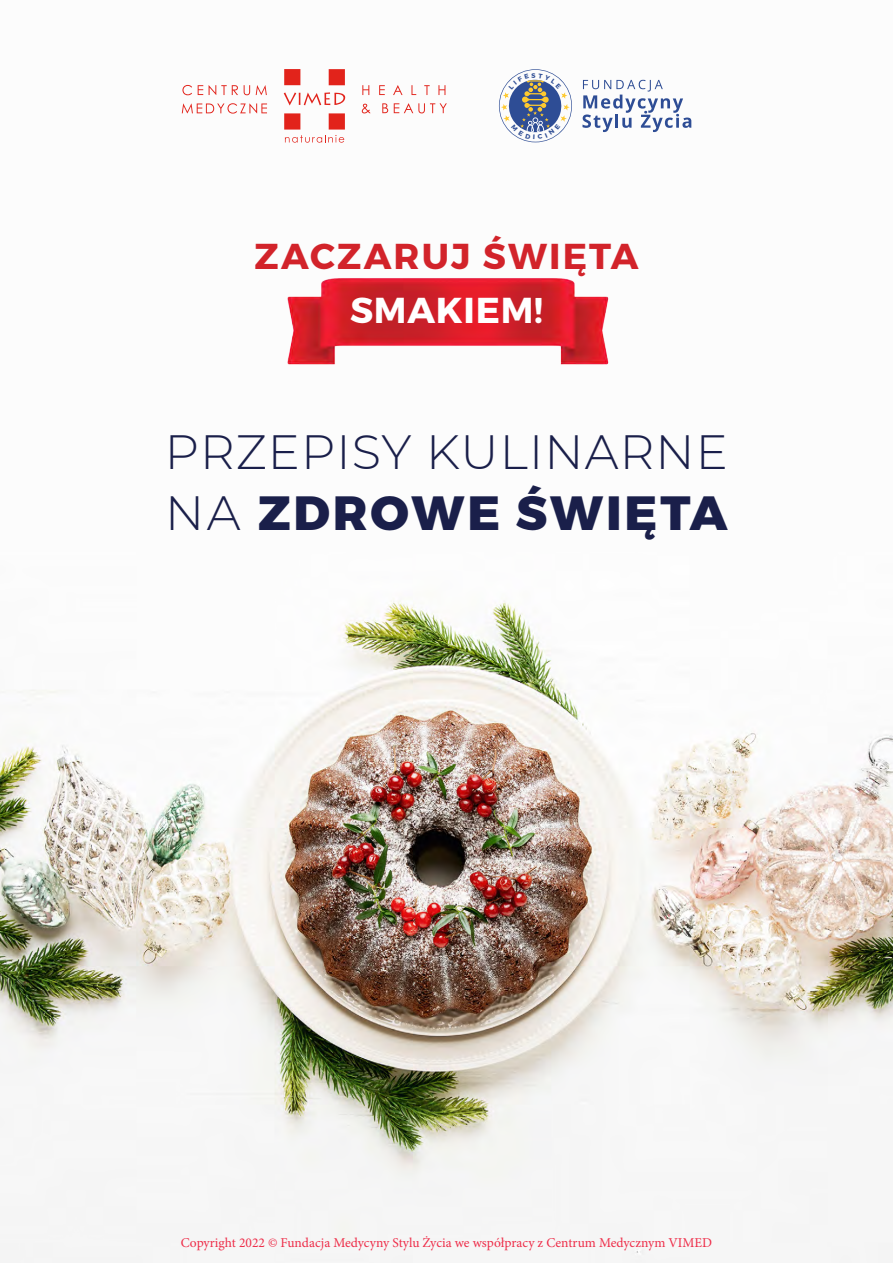
<style>
.page{position:relative;width:893px;height:1263px;background:#fff}
.page>*{position:absolute;margin:0;border:0;box-sizing:border-box;transform-origin:0 0}
.t1{font:300 48px "Montserrat";letter-spacing:.025em;color:#1a1f4a}
.t2{font:800 48px "Montserrat";letter-spacing:.06em;color:#1a1f4a}
.t3{font:700 36px "Montserrat";letter-spacing:.06em;color:#d2232a}
.t4{font:700 36px "Montserrat";letter-spacing:.02em;color:#fff}
.t5{font:13.5px "Minion Pro";color:#ee2c48}
.s1{font-weight:300}
</style>
<div class="page">
<img style="left:0;top:69px;width:893px;height:1194px">
<svg style="left:582px;top:80px;width:109px;height:52px"></svg>
<img style="left:265px;top:258px;width:356px;height:128px">
<svg style="left:284px;top:69px;width:16px;height:16px"></svg>
<svg style="left:329px;top:69px;width:16px;height:16px"></svg>
<svg style="left:284px;top:92px;width:63px;height:13px"></svg>
<svg style="left:284px;top:113px;width:61px;height:30px"></svg>
<svg style="left:182px;top:85px;width:10px;height:10px"></svg>
<svg style="left:198px;top:85px;width:5px;height:10px"></svg>
<svg style="left:209px;top:85px;width:29px;height:10px"></svg>
<svg style="left:244px;top:85px;width:6px;height:10px"></svg>
<svg style="left:256px;top:85px;width:11px;height:10px"></svg>
<svg style="left:182px;top:103px;width:85px;height:11px"></svg>
<svg style="left:362px;top:85px;width:7px;height:10px"></svg>
<svg style="left:379px;top:85px;width:6px;height:10px"></svg>
<svg style="left:393px;top:85px;width:10px;height:10px"></svg>
<svg style="left:411px;top:85px;width:5px;height:10px"></svg>
<svg style="left:424px;top:85px;width:6px;height:10px"></svg>
<svg style="left:438px;top:85px;width:7px;height:10px"></svg>
<svg style="left:362px;top:104px;width:9px;height:9px"></svg>
<svg style="left:382px;top:103px;width:6px;height:10px"></svg>
<svg style="left:394px;top:103px;width:53px;height:10px"></svg>
<svg style="left:499px;top:69px;width:73px;height:73px"></svg>
<p class="t3" style="left:255px;top:234px;width:385px">ZACZARUJ ŚWIĘTA</p>
<p class="t4" style="left:350px;top:288px;width:195px">SMAKIEM!</p>
<p class="t1" style="left:165px;top:419px;width:564px">PRZEPISY KULINARNE</p>
<p class="t2" style="left:165px;top:483px;width:564px"><span class="s1">NA</span> ZDROWE ŚWIĘTA</p>
<p class="t5" style="left:181px;top:1233px;width:533px">Copyright 2022 © Fundacja Medycyny Stylu Życia we współpracy z Centrum Medycznym VIMED</p>
</div>
